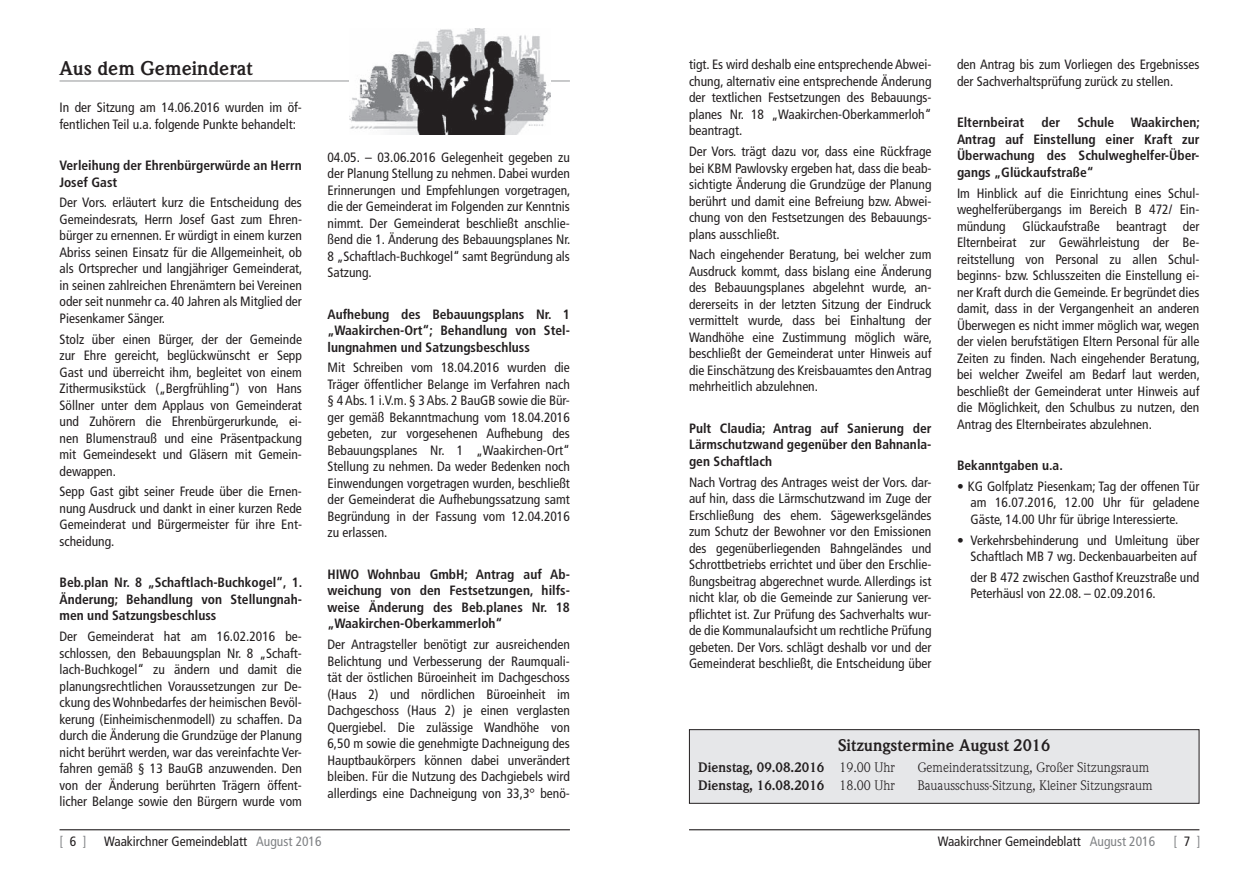
<style>
.page{position:relative;width:1259px;height:893px;background:#fff}
.page>*{position:absolute;margin:0;border:0;box-sizing:border-box;transform-origin:0 0}
.t1{font:700 19.5px "Weidemann";color:#231f20}
.t2{font:700 16.5px "Weidemann";color:#231f20}
.t3{font:condensed 13.5px/16.5px "Frutiger";color:#231f20;text-align:justify}
.t4{font:700 condensed 13.5px/16.5px "Frutiger";color:#231f20;text-align:justify}
.t5{font:13.5px "Weidemann";color:#231f20}
.t6{font:700 13.5px "Weidemann";color:#231f20}
.t7{font:condensed 13.5px "Frutiger";color:#808285}
.s1{font-weight:400}
.s2{color:#231f20}
.s3{color:#808285}
</style>
<div class="page">
<hr style="left:60px;top:829px;width:510px;height:1px;background:#231f20">
<hr style="left:689px;top:829px;width:510px;height:1px;background:#231f20">
<hr style="left:60px;top:81px;width:510px;height:1px;background:#939598">
<img style="left:349px;top:29px;width:201px;height:105px">
<div style="left:689px;top:730px;width:510px;height:73px;background:#e6e7e9"></div>
<div style="left:689px;top:729px;width:510px;height:75px;border:1px solid #231f20"></div>
<h1 class="t1" style="left:60px;top:56px;width:194px">Aus dem Gemeinderat</h1>
<p class="t3" style="left:60px;top:99px;width:244px">In der Sitzung am 14.06.2016 wurden im öf&shy;fentlichen Teil u.a. folgende Punkte behandelt:</p>
<p class="t4" style="left:60px;top:157px;width:244px">Verleihung der Ehrenbürgerwürde an Herrn<br>Josef Gast</p>
<p class="t3" style="left:60px;top:195px;width:244px">Der Vors. erläutert kurz die Entscheidung des Gemeindesrats, Herrn Josef Gast zum Ehren&shy;bürger zu ernennen. Er würdigt in einem kurzen Abriss seinen Einsatz für die Allgemeinheit, ob als Ortsprecher und langjähriger Gemeinderat, in seinen zahlreichen Ehrenämtern bei Vereinen oder seit nunmehr ca. 40 Jahren als Mitglied der Piesenkamer Sänger.</p>
<p class="t3" style="left:60px;top:331px;width:244px">Stolz über einen Bürger, der der Gemeinde zur Ehre gereicht, beglückwünscht er Sepp Gast und überreicht ihm, begleitet von einem Zithermusikstück („Bergfrühling“) von Hans Söllner unter dem Applaus von Gemeinderat und Zuhörern die Ehrenbürgerurkunde, ei&shy;nen Blumenstrauß und eine Präsentpackung mit Gemeindesekt und Gläsern mit Gemein&shy;dewappen.</p>
<p class="t3" style="left:60px;top:484px;width:244px">Sepp Gast gibt seiner Freude über die Ernen&shy;nung Ausdruck und dankt in einer kurzen Rede Gemeinderat und Bürgermeister für ihre Ent&shy;scheidung.</p>
<p class="t4" style="left:60px;top:574px;width:244px">Beb.plan Nr. 8 „Schaftlach-Buchkogel“, 1.<br>Änderung; Behandlung von Stellungnah&shy;men und Satzungsbeschluss</p>
<p class="t3" style="left:60px;top:628px;width:244px">Der Gemeinderat hat am 16.02.2016 be&shy;schlossen, den Bebauungsplan Nr. 8 „Schaft&shy;lach-Buchkogel“ zu ändern und damit die planungsrechtlichen Voraussetzungen zur De&shy;ckung des Wohnbedarfes der heimischen Bevöl&shy;kerung (Einheimischenmodell) zu schaffen. Da durch die Änderung die Grundzüge der Planung nicht berührt werden, war das vereinfachte Ver&shy;fahren gemäß § 13 BauGB anzuwenden. Den von der Änderung berührten Trägern öffent&shy;licher Belange sowie den Bürgern wurde vom</p>
<p class="t3" style="left:327px;top:149px;width:244px">04.05. – 03.06.2016 Gelegenheit gegeben zu der Planung Stellung zu nehmen. Dabei wurden Erinnerungen und Empfehlungen vorgetragen, die der Gemeinderat im Folgenden zur Kenntnis nimmt. Der Gemeinderat beschließt anschlie&shy;ßend die 1. Änderung des Bebauungsplanes Nr.<br>8 „Schaftlach-Buchkogel“ samt Begründung als Satzung.</p>
<p class="t4" style="left:327px;top:306px;width:244px">Aufhebung des Bebauungsplans Nr. 1 „Waakirchen-Ort“; Behandlung von Stel&shy;lungnahmen und Satzungsbeschluss</p>
<p class="t3" style="left:327px;top:359px;width:244px">Mit Schreiben vom 18.04.2016 wurden die Träger öffentlicher Belange im Verfahren nach § 4 Abs. 1 i.V.m. § 3 Abs. 2 BauGB sowie die Bür&shy;ger gemäß Bekanntmachung vom 18.04.2016 gebeten, zur vorgesehenen Aufhebung des Bebauungsplanes Nr. 1 „Waakirchen-Ort“ Stellung zu nehmen. Da weder Bedenken noch Einwendungen vorgetragen wurden, beschließt der Gemeinderat die Aufhebungssatzung samt Begründung in der Fassung vom 12.04.2016 zu erlassen.</p>
<p class="t4" style="left:327px;top:566px;width:244px">HIWO Wohnbau GmbH; Antrag auf Ab&shy;weichung von den Festsetzungen, hilfs&shy;weise Änderung des Beb.planes Nr. 18 „Waakirchen-Oberkammerloh“</p>
<p class="t3" style="left:327px;top:636px;width:244px">Der Antragsteller benötigt zur ausreichenden Belichtung und Verbesserung der Raumquali&shy;tät der östlichen Büroeinheit im Dachgeschoss (Haus 2) und nördlichen Büroeinheit im Dachgeschoss (Haus 2) je einen verglasten Quergiebel. Die zulässige Wandhöhe von 6,50 m sowie die genehmigte Dachneigung des Hauptbaukörpers können dabei unverändert bleiben. Für die Nutzung des Dachgiebels wird allerdings eine Dachneigung von 33,3° benö-</p>
<p class="t3" style="left:689px;top:57px;width:244px">tigt. Es wird deshalb eine entsprechende Abwei&shy;chung, alternativ eine entsprechende Änderung der textlichen Festsetzungen des Bebauungs&shy;planes Nr. 18 „Waakirchen-Oberkammerloh“ beantragt.</p>
<p class="t3" style="left:689px;top:143px;width:244px">Der Vors. trägt dazu vor, dass eine Rückfrage bei KBM Pawlovsky ergeben hat, dass die beab&shy;sichtigte Änderung die Grundzüge der Planung berührt und damit eine Befreiung bzw. Abwei&shy;chung von den Festsetzungen des Bebauungs&shy;plans ausschließt.</p>
<p class="t3" style="left:689px;top:247px;width:244px">Nach eingehender Beratung, bei welcher zum Ausdruck kommt, dass bislang eine Änderung des Bebauungsplanes abgelehnt wurde, an&shy;dererseits in der letzten Sitzung der Eindruck vermittelt wurde, dass bei Einhaltung der Wandhöhe eine Zustimmung möglich wäre, beschließt der Gemeinderat unter Hinweis auf die Einschätzung des Kreisbauamtes den Antrag mehrheitlich abzulehnen.</p>
<p class="t4" style="left:689px;top:420px;width:244px">Pult Claudia; Antrag auf Sanierung der Lärmschutzwand gegenüber den Bahnanla&shy;gen Schaftlach</p>
<p class="t3" style="left:689px;top:474px;width:244px">Nach Vortrag des Antrages weist der Vors. dar&shy;auf hin, dass die Lärmschutzwand im Zuge der Erschließung des ehem. Sägewerksgeländes zum Schutz der Bewohner vor den Emissionen des gegenüberliegenden Bahngeländes und Schrottbetriebs errichtet und über den Erschlie&shy;ßungsbeitrag abgerechnet wurde. Allerdings ist nicht klar, ob die Gemeinde zur Sanierung ver&shy;pflichtet ist. Zur Prüfung des Sachverhalts wur&shy;de die Kommunalaufsicht um rechtliche Prüfung gebeten. Der Vors. schlägt deshalb vor und der Gemeinderat beschließt, die Entscheidung über</p>
<p class="t3" style="left:957px;top:56px;width:244px">den Antrag bis zum Vorliegen des Ergebnisses der Sachverhaltsprüfung zurück zu stellen.</p>
<p class="t4" style="left:957px;top:114px;width:69px">Elternbeirat</p>
<p class="t4" style="left:1041px;top:114px;width:20px">der</p>
<p class="t4" style="left:957px;top:114px;width:244px;text-indent:120px">Schule Waakirchen; Antrag auf Einstellung einer Kraft zur Überwachung des Schulweghelfer-Über&shy;gangs „Glückaufstraße“</p>
<p class="t3" style="left:957px;top:185px;width:244px">Im Hinblick auf die Einrichtung eines Schul&shy;weghelferübergangs im Bereich B 472/ Ein&shy;mündung Glückaufstraße beantragt der Elternbeirat zur Gewährleistung der Be&shy;reitstellung von Personal zu allen Schul&shy;beginns- bzw. Schlusszeiten die Einstellung ei&shy;ner Kraft durch die Gemeinde. Er begründet dies damit, dass in der Vergangenheit an anderen Überwegen es nicht immer möglich war, wegen der vielen berufstätigen Eltern Personal für alle Zeiten zu finden. Nach eingehender Beratung, bei welcher Zweifel am Bedarf laut werden, beschließt der Gemeinderat unter Hinweis auf die Möglichkeit, den Schulbus zu nutzen, den Antrag des Elternbeirates abzulehnen.</p>
<p class="t4" style="left:957px;top:457px;width:107px">Bekanntgaben u.a.</p>
<p class="t3" style="left:970px;top:478px;width:230px;text-indent:-14px">• KG Golfplatz Piesenkam; Tag der offenen Tür am 16.07.2016, 12.00 Uhr für geladene Gäste, 14.00 Uhr für übrige Interessierte.</p>
<p class="t3" style="left:957px;top:532px;width:244px;text-align:right">• Verkehrsbehinderung und Umleitung über<br>Schaftlach MB 7 wg. Deckenbauarbeiten auf</p>
<p class="t3" style="left:970px;top:569px;width:230px">der B 472 zwischen Gasthof Kreuzstraße und<br>Peterhäusl von 22.08. – 02.09.2016.</p>
<p class="t2" style="left:838px;top:736px;width:213px">Sitzungstermine August 2016</p>
<p class="t6" style="left:698px;top:760px;width:198px">Dienstag, 09.08.2016 <span class="s1">19.00 Uhr</span></p>
<p class="t5" style="left:917px;top:760px;width:233px">Gemeinderatssitzung, Großer Sitzungsraum</p>
<p class="t6" style="left:698px;top:778px;width:198px">Dienstag, 16.08.2016 <span class="s1">18.00 Uhr</span></p>
<p class="t5" style="left:917px;top:778px;width:237px">Bauausschuss-Sitzung, Kleiner Sitzungsraum</p>
<p class="t7" style="left:60px;top:833px;width:29px">[<span class="s2">6</span>]</p>
<p class="t3" style="left:104px;top:833px;width:219px">Waakirchner Gemeindeblatt <span class="s3">August 2016</span></p>
<p class="t3" style="left:938px;top:833px;width:219px">Waakirchner Gemeindeblatt <span class="s3">August 2016</span></p>
<p class="t7" style="left:1173px;top:833px;width:29px">[<span class="s2">7</span>]</p>
</div>
